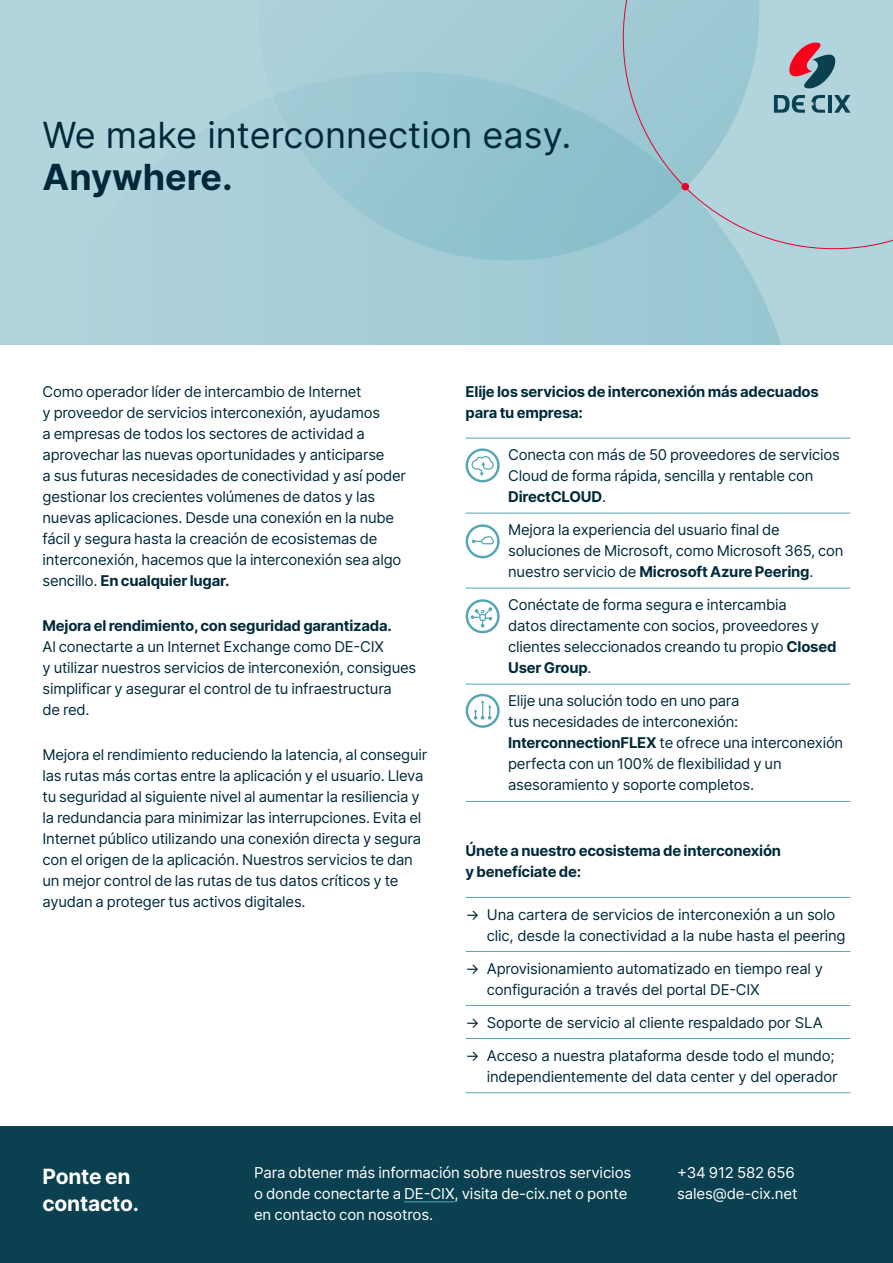
<style>
.page{position:relative;width:893px;height:1263px;background:#fff}
.page>*{position:absolute;margin:0;border:0;box-sizing:border-box;transform-origin:0 0}
.t1{font:36px "Inter";color:#002a3a}
.t2{font:700 36px "Inter";color:#002a3a}
.t3{font:700 21px/27px "Inter";letter-spacing:-.01em;color:#fff}
.t4{font:15px/21px "Inter";letter-spacing:-.01em;color:#fff}
.t5{font:14.85px/21px "Inter";letter-spacing:-.015em;color:#002a3a}
.t6{font:700 14.85px/21px "Inter";letter-spacing:-.015em;color:#002a3a}
.s1{font-weight:700}
</style>
<div class="page">
<div style="left:0;top:0;width:893px;height:344px;background:#b2d4dd"></div>
<div style="left:366px;top:0;width:257px;height:72px;background:#a4cdd7"></div>
<svg style="left:273px;top:72px;width:508px;height:272px"></svg>
<svg style="left:623px;top:0;width:270px;height:249px"></svg>
<div style="left:0;top:1127px;width:893px;height:136px;background:#0a404f"></div>
<hr style="left:466px;top:438px;width:384px;height:1px;background:#57a6b5">
<hr style="left:466px;top:513px;width:384px;height:1px;background:#57a6b5">
<hr style="left:466px;top:588px;width:384px;height:1px;background:#57a6b5">
<hr style="left:466px;top:684px;width:384px;height:1px;background:#57a6b5">
<hr style="left:466px;top:801px;width:384px;height:1px;background:#57a6b5">
<hr style="left:466px;top:897px;width:384px;height:1px;background:#57a6b5">
<hr style="left:466px;top:951px;width:384px;height:1px;background:#57a6b5">
<hr style="left:466px;top:1005px;width:384px;height:1px;background:#57a6b5">
<hr style="left:466px;top:1038px;width:384px;height:1px;background:#57a6b5">
<hr style="left:466px;top:1092px;width:384px;height:1px;background:#57a6b5">
<hr style="left:404px;top:1201px;width:50px;height:1px;background:#57a6b5">
<svg style="left:466px;top:448px;width:34px;height:34px"></svg>
<svg style="left:466px;top:524px;width:34px;height:34px"></svg>
<svg style="left:466px;top:599px;width:34px;height:34px"></svg>
<svg style="left:466px;top:694px;width:34px;height:34px"></svg>
<svg style="left:789px;top:42px;width:46px;height:47px"></svg>
<svg style="left:834px;top:95px;width:16px;height:18px"></svg>
<svg style="left:774px;top:95px;width:31px;height:18px"></svg>
<svg style="left:811px;top:95px;width:14px;height:18px"></svg>
<hr style="left:828px;top:95px;width:4px;height:18px;background:#0a404f">
<h1 class="t1" style="left:43px;top:108px;width:530px">We make interconnection easy.</h1>
<h1 class="t2" style="left:43px;top:150px;width:192px">Anywhere.</h1>
<p class="t5" style="left:43px;top:381px;width:365px">Como operador líder de intercambio de Internet<br>y proveedor de servicios interconexión, ayudamos<br>a empresas de todos los sectores de actividad a aprovechar las nuevas oportunidades y anticiparse<br>a sus futuras necesidades de conectividad y así poder gestionar los crecientes volúmenes de datos y las nuevas aplicaciones. Desde una conexión en la nube fácil y segura hasta la creación de ecosistemas de interconexión, hacemos que la interconexión sea algo sencillo. <span class="s1">En cualquier lugar.</span></p>
<p class="t6" style="left:43px;top:615px;width:351px">Mejora el rendimiento, con seguridad garantizada.</p>
<p class="t5" style="left:43px;top:636px;width:375px">Al conectarte a un Internet Exchange como DE-CIX<br>y utilizar nuestros servicios de interconexión, consigues simplificar y asegurar el control de tu infraestructura<br>de red.</p>
<p class="t5" style="left:43px;top:744px;width:386px">Mejora el rendimiento reduciendo la latencia, al conseguir las rutas más cortas entre la aplicación y el usuario. Lleva tu seguridad al siguiente nivel al aumentar la resiliencia y la redundancia para minimizar las interrupciones. Evita el Internet público utilizando una conexión directa y segura con el origen de la aplicación. Nuestros servicios te dan un mejor control de las rutas de tus datos críticos y te ayudan a proteger tus activos digitales.</p>
<p class="t6" style="left:466px;top:381px;width:355px">Elije los servicios de interconexión más adecuados para tu empresa:</p>
<p class="t5" style="left:508px;top:444px;width:333px">Conecta con más de 50 proveedores de servicios<br>Cloud de forma rápida, sencilla y rentable con<br><span class="s1">DirectCLOUD</span>.</p>
<p class="t5" style="left:508px;top:519px;width:337px">Mejora la experiencia del usuario final de soluciones de Microsoft, como Microsoft 365, con nuestro servicio de <span class="s1">Microsoft Azure Peering</span>.</p>
<p class="t5" style="left:508px;top:594px;width:330px">Conéctate de forma segura e intercambia<br>datos directamente con socios, proveedores y clientes seleccionados creando tu propio <span class="s1">Closed User Group</span>.</p>
<p class="t5" style="left:508px;top:690px;width:337px">Elije una solución todo en uno para<br>tus necesidades de interconexión:<br><span class="s1">InterconnectionFLEX</span> te ofrece una interconexión perfecta con un 100% de flexibilidad y un asesoramiento y soporte completos.</p>
<p class="t6" style="left:466px;top:840px;width:317px">Únete a nuestro ecosistema de interconexión y benefíciate de:</p>
<p class="t5" style="left:487px;top:903px;width:360px;text-indent:-21px">→ Una cartera de servicios de interconexión a un solo clic, desde la conectividad a la nube hasta el peering</p>
<p class="t5" style="left:487px;top:957px;width:338px;text-indent:-21px">→ Aprovisionamiento automatizado en tiempo real y configuración a través del portal DE-CIX</p>
<p class="t5" style="left:466px;top:1011px;width:359px">→ Soporte de servicio al cliente respaldado por SLA</p>
<p class="t5" style="left:466px;top:1044px;width:373px;text-align:right">→ Acceso a nuestra plataforma desde todo el mundo; independientemente del data center y del operador</p>
<h2 class="t3" style="left:43px;top:1162px;width:98px">Ponte en contacto.</h2>
<p class="t4" style="left:254px;top:1161px;width:379px">Para obtener más información sobre nuestros servicios o donde conectarte a DE-CIX, visita de-cix.net o ponte en contacto con nosotros.</p>
<p class="t4" style="left:677px;top:1161px;width:122px">+34 912 582 656 sales@de-cix.net</p>
</div>
